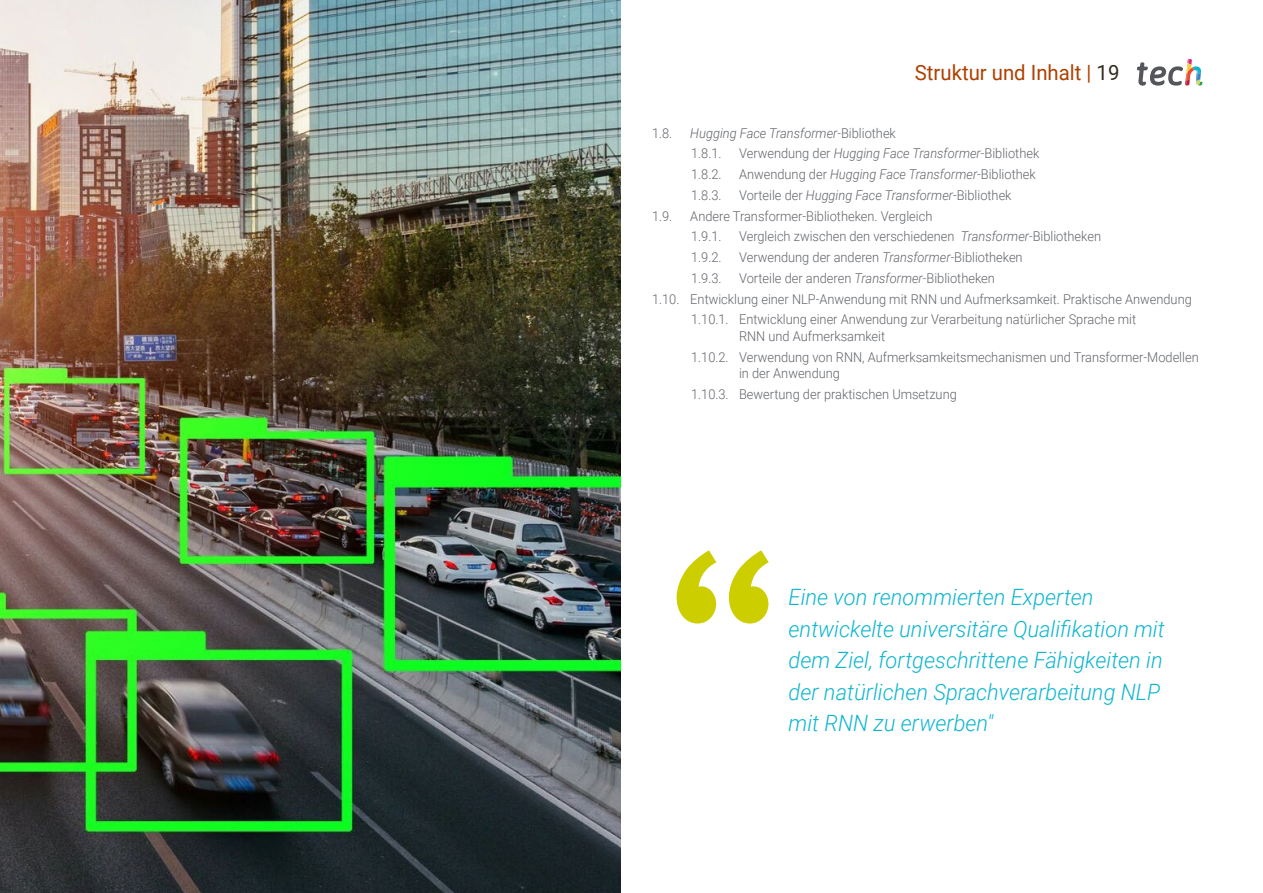
<style>
.page{position:relative;width:1263px;height:893px;background:#fff}
.page>*{position:absolute;margin:0;border:0;box-sizing:border-box;transform-origin:0 0}
.t1{font:italic 300 22.5px/31.5px "Roboto";color:#0fb6cf}
.t2{font:21px "Roboto";color:#ae4000}
.t3{font:300 13.5px/20.7px "Roboto";color:#61646a;scale:.95 1}
.t4{font:italic 300 13.5px/20.7px "Roboto";color:#61646a;scale:.95 1}
.s1{color:#312e20}
.s2{font-style:normal}
.s3{font-style:italic}
</style>
<div class="page">
<img style="left:0;top:0;width:621px;height:893px">
<svg style="left:1137px;top:59px;width:65px;height:27px"></svg>
<svg style="left:677px;top:550px;width:92px;height:73px"></svg>
<h2 class="t2" style="left:915px;top:57px;width:206px">Struktur und Inhalt | <span class="s1">19</span></h2>
<p class="t3" style="left:652px;top:122px;width:23px">1.8.</p>
<p class="t4" style="left:690px;top:122px;width:218px">Hugging Face Transformer-<span class="s2">Bibliothek<br>1.8.1.</span></p>
<p class="t3" style="left:739px;top:143px;width:318px">Verwendung der <span class="s3">Hugging Face Transformer</span>-Bibliothek</p>
<p class="t3" style="left:691px;top:164px;width:34px">1.8.2.</p>
<p class="t3" style="left:739px;top:164px;width:314px">Anwendung der <span class="s3">Hugging Face Transformer</span>-Bibliothek</p>
<p class="t3" style="left:691px;top:184px;width:34px">1.8.3.</p>
<p class="t3" style="left:739px;top:184px;width:288px">Vorteile der <span class="s3">Hugging Face Transformer</span>-Bibliothek</p>
<p class="t3" style="left:652px;top:205px;width:23px">1.9.</p>
<p class="t3" style="left:690px;top:205px;width:256px">Andere Transformer-Bibliotheken. Vergleich<br>1.9.1.</p>
<p class="t3" style="left:739px;top:226px;width:383px">Vergleich zwischen den verschiedenen <span class="s3">Transformer-</span>Bibliotheken</p>
<p class="t3" style="left:691px;top:247px;width:34px">1.9.2.</p>
<p class="t3" style="left:739px;top:247px;width:300px">Verwendung der anderen <span class="s3">Transformer-</span>Bibliotheken</p>
<p class="t3" style="left:691px;top:267px;width:34px">1.9.3.</p>
<p class="t3" style="left:739px;top:267px;width:271px">Vorteile der anderen <span class="s3">Transformer-</span>Bibliotheken</p>
<p class="t3" style="left:652px;top:288px;width:570px">1.10. Entwicklung einer NLP-Anwendung mit RNN und Aufmerksamkeit. Praktische Anwendung</p>
<p class="t3" style="left:691px;top:309px;width:470px">1.10.1. Entwicklung einer Anwendung zur Verarbeitung natürlicher Sprache mit</p>
<p class="t3" style="left:691px;top:325px;width:536px;text-indent:48px">RNN und Aufmerksamkeit<br>1.10.2. Verwendung von RNN, Aufmerksamkeitsmechanismen und Transformer-Modellen</p>
<p class="t3" style="left:691px;top:363px;width:281px;text-indent:48px">in der Anwendung<br>1.10.3. Bewertung der praktischen Umsetzung</p>
<h1 class="t1" style="left:788px;top:581px;width:378px">Eine von renommierten Experten entwickelte universitäre Qualifikation mit dem Ziel, fortgeschrittene Fähigkeiten in der natürlichen Sprachverarbeitung NLP mit RNN zu erwerben"</h1>
</div>
